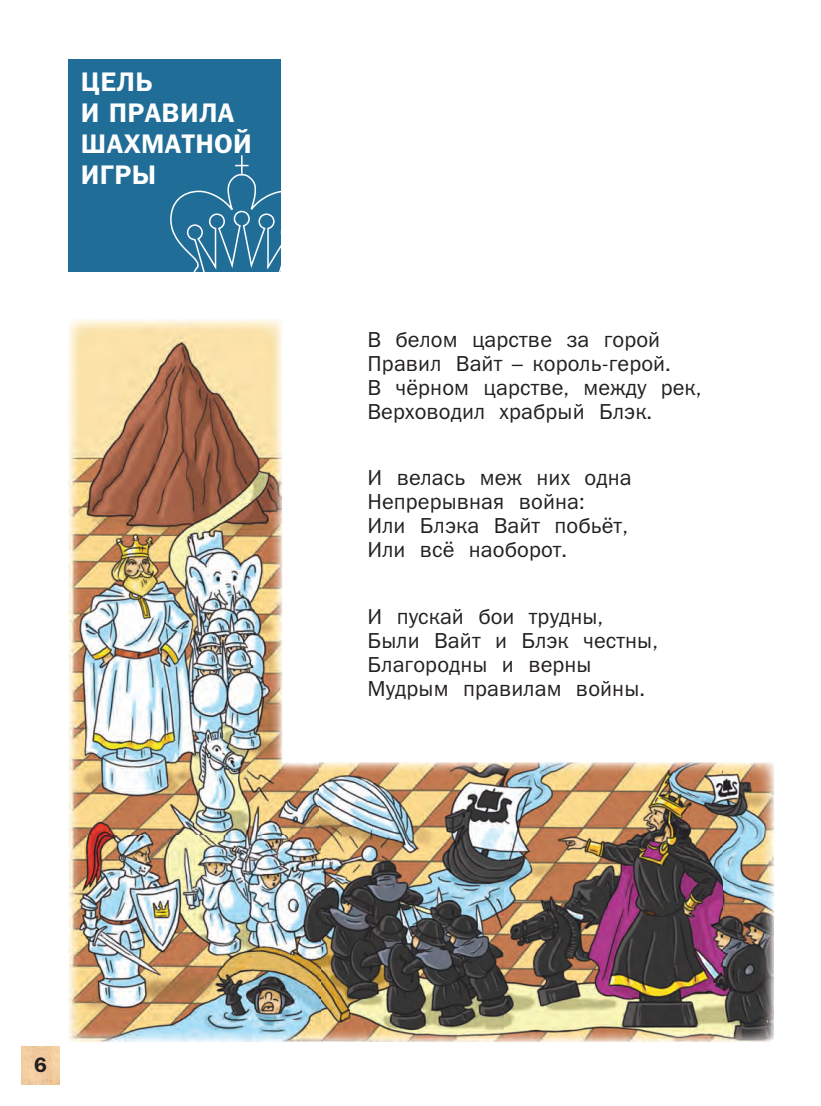
<style>
.page{position:relative;width:821px;height:1106px;background:#fff}
.page>*{position:absolute;margin:0;border:0;box-sizing:border-box;transform-origin:0 0}
.t1{font:27px/31px "Franklin Gothic Demi ITC";letter-spacing:.015em;color:#fff}
.t2{font:21.75px/24px "Franklin Gothic Book ITC";letter-spacing:.005em;color:#231f20}
.t3{font:21px "Franklin Gothic Demi ITC";color:#231f20}
</style>
<div class="page">
<img style="left:68px;top:319px;width:252px;height:723px">
<img style="left:320px;top:762px;width:403px;height:280px">
<img style="left:723px;top:762px;width:51px;height:280px">
<div style="left:68px;top:60px;width:213px;height:212px;background:#206e98"></div>
<svg style="left:170px;top:155px;width:111px;height:117px"></svg>
<img style="left:21px;top:1046px;width:39px;height:38px">
<p class="t1" style="left:81px;top:68px;width:172px">ЦЕЛЬ<br>И ПРАВИЛА<br>ШАХМАТНОЙ<br>ИГРЫ</p>
<p class="t2" style="left:367px;top:329px;width:335px">В белом царстве за горой<br>Правил Вайт – король-герой.<br>В чёрном царстве, между рек,<br>Верховодил храбрый Блэк.</p>
<p class="t2" style="left:367px;top:467px;width:266px">И велась меж них одна<br>Непрерывная война:<br>Или Блэка Вайт побьёт,<br>Или всё наоборот.</p>
<p class="t2" style="left:367px;top:606px;width:292px">И пускай бои трудны,<br>Были Вайт и Блэк честны,<br>Благородны и верны<br>Мудрым правилам войны.</p>
<p class="t3" style="left:34px;top:1057px;width:14px">6</p>
</div>
